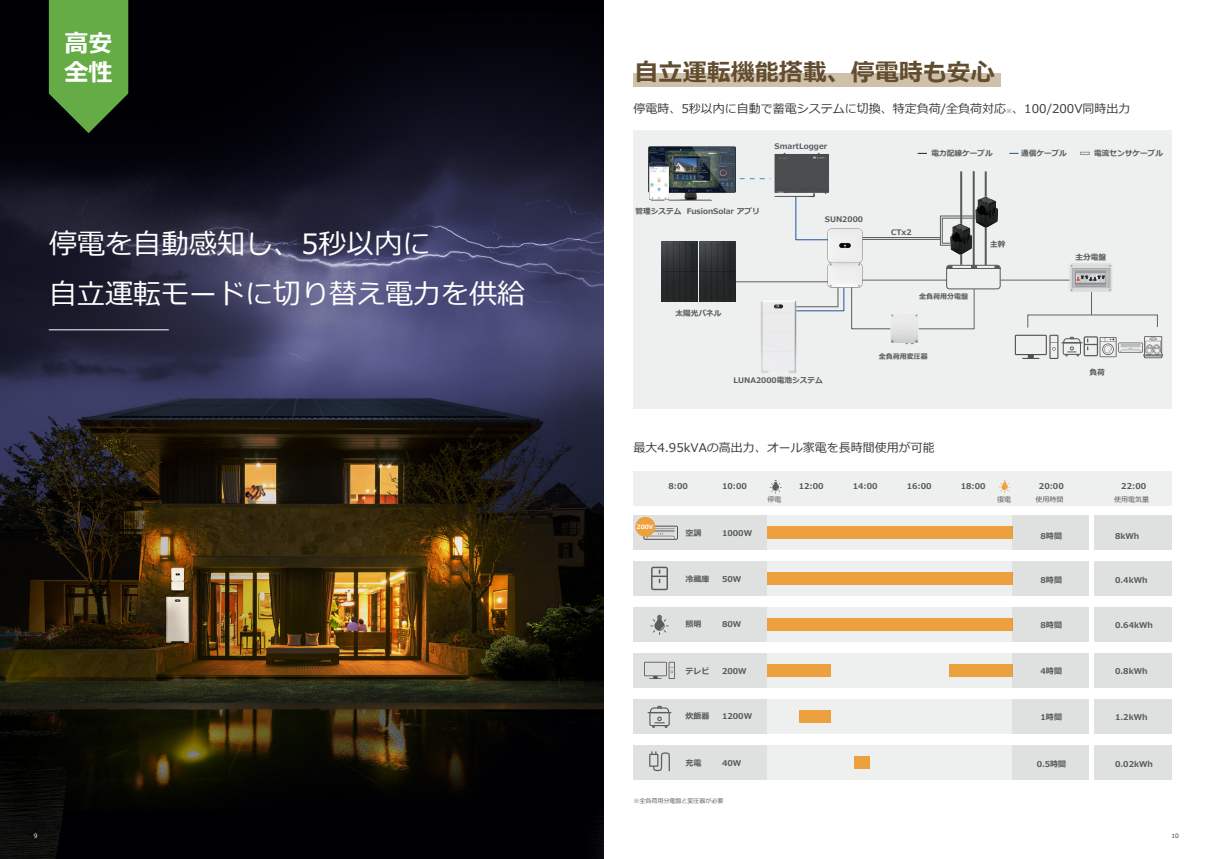
<style>
.page{position:relative;width:1208px;height:859px;background:#fff}
.page>*{position:absolute;margin:0;border:0;box-sizing:border-box;transform-origin:0 0}
.t1{font:28px/50.7px "Meiryo";color:#fff}
.t2{font:700 24px "Meiryo";color:#634d30}
.t3{font:700 24px/28.8px "Meiryo";color:#fff}
.t4{font:12px "Meiryo";color:#393b3b}
.t5{font:700 8px "Meiryo";color:#58595b}
.t6{font:700 7.7px "Meiryo";color:#58595b}
.t7{font:700 7px "Meiryo";color:#58595b}
.t8{font:italic 7px "Meiryo";color:#58595b}
.t9{font:italic 6px "Meiryo";color:#58595b}
.t10{font:700 6px "Meiryo";color:#fff}
.t11{font:6px "Meiryo";color:#3c3838}
.t12{font:6px "Meiryo";color:#fff}
.s1{font-style:italic;font-size:6px;color:#58595b}
</style>
<div class="page">
<div style="left:633px;top:131px;width:539px;height:278px;background:#eeefef"></div>
<div style="left:633px;top:471px;width:539px;height:35px;background:#eeefef"></div>
<img style="left:0;top:0;width:604px;height:859px">
<svg style="left:1080px;top:152px;width:9px;height:3px"></svg>
<hr style="left:862px;top:280px;width:84px;height:1px;background:#616365">
<hr style="left:1000px;top:280px;width:76px;height:1px;background:#616365">
<svg style="left:798px;top:290px;width:81px;height:40px"></svg>
<svg style="left:795px;top:198px;width:31px;height:43px"></svg>
<hr style="left:984px;top:227px;width:2px;height:38px;background:#58595b">
<hr style="left:972px;top:171px;width:2px;height:94px;background:#58595b">
<hr style="left:984px;top:171px;width:2px;height:35px;background:#58595b">
<hr style="left:960px;top:171px;width:2px;height:60px;background:#58595b">
<svg style="left:739px;top:178px;width:21px;height:1px"></svg>
<svg style="left:940px;top:215px;width:30px;height:31px"></svg>
<hr style="left:862px;top:239px;width:78px;height:1px;background:#5a5b5c">
<hr style="left:862px;top:237px;width:78px;height:1px;background:#5a5b5c">
<svg style="left:1014px;top:335px;width:149px;height:24px"></svg>
<hr style="left:735px;top:281px;width:93px;height:1px;background:#616365">
<img style="left:826px;top:228px;width:38px;height:62px">
<img style="left:761px;top:301px;width:37px;height:72px">
<img style="left:648px;top:146px;width:88px;height:54px">
<img style="left:945px;top:221px;width:30px;height:32px">
<img style="left:970px;top:195px;width:28px;height:36px">
<img style="left:760px;top:152px;width:69px;height:46px">
<div style="left:1069px;top:263px;width:43px;height:29px;background:#dbdbdb;border-radius:2px"></div>
<div style="left:633px;top:74px;width:367px;height:13px;background:#cec0a9"></div>
<hr style="left:49px;top:329px;width:120px;height:1px;background:#fff">
<svg style="left:49px;top:0;width:79px;height:133px;background:#56923c"></svg>
<svg style="left:917px;top:253px;width:83px;height:77px"></svg>
<img style="left:879px;top:312px;width:48px;height:33px">
<svg style="left:1026px;top:265px;width:132px;height:63px"></svg>
<img style="left:661px;top:242px;width:36px;height:60px">
<img style="left:699px;top:242px;width:36px;height:60px">
<img style="left:650px;top:162px;width:18px;height:38px">
<svg style="left:769px;top:480px;width:13px;height:14px"></svg>
<svg style="left:999px;top:480px;width:11px;height:13px"></svg>
<div style="left:633px;top:653px;width:456px;height:34px;background:#eeefef"></div>
<div style="left:767px;top:664px;width:63px;height:12px;background:#eca13e"></div>
<div style="left:949px;top:664px;width:63px;height:12px;background:#eca13e"></div>
<div style="left:1094px;top:653px;width:77px;height:34px;background:#dfe0e0"></div>
<div style="left:1012px;top:653px;width:77px;height:34px;background:#dfe0e0"></div>
<div style="left:633px;top:653px;width:134px;height:34px;background:#dfe0e0"></div>
<svg style="left:644px;top:662px;width:31px;height:17px"></svg>
<div style="left:633px;top:699px;width:456px;height:34px;background:#eeefef"></div>
<div style="left:799px;top:710px;width:31px;height:12px;background:#eca13e"></div>
<div style="left:1094px;top:699px;width:77px;height:34px;background:#dfe0e0"></div>
<div style="left:1012px;top:699px;width:77px;height:34px;background:#dfe0e0"></div>
<div style="left:633px;top:699px;width:134px;height:34px;background:#dfe0e0"></div>
<svg style="left:647px;top:706px;width:24px;height:22px"></svg>
<div style="left:633px;top:561px;width:456px;height:35px;background:#eeefef"></div>
<div style="left:767px;top:572px;width:245px;height:12px;background:#eca13e"></div>
<div style="left:1094px;top:561px;width:77px;height:35px;background:#dfe0e0"></div>
<div style="left:1012px;top:561px;width:77px;height:35px;background:#dfe0e0"></div>
<div style="left:633px;top:561px;width:134px;height:35px;background:#dfe0e0"></div>
<svg style="left:651px;top:567px;width:17px;height:23px"></svg>
<div style="left:633px;top:745px;width:456px;height:34px;background:#eeefef"></div>
<div style="left:854px;top:756px;width:15px;height:12px;background:#eca13e"></div>
<div style="left:1094px;top:745px;width:77px;height:34px;background:#dfe0e0"></div>
<div style="left:1012px;top:745px;width:77px;height:34px;background:#dfe0e0"></div>
<div style="left:633px;top:745px;width:134px;height:34px;background:#dfe0e0"></div>
<svg style="left:649px;top:751px;width:21px;height:20px"></svg>
<div style="left:633px;top:607px;width:456px;height:35px;background:#eeefef"></div>
<div style="left:767px;top:618px;width:245px;height:12px;background:#eca13e"></div>
<div style="left:1094px;top:607px;width:77px;height:35px;background:#dfe0e0"></div>
<div style="left:1012px;top:607px;width:77px;height:35px;background:#dfe0e0"></div>
<div style="left:633px;top:607px;width:134px;height:35px;background:#dfe0e0"></div>
<svg style="left:650px;top:615px;width:18px;height:20px"></svg>
<div style="left:633px;top:515px;width:456px;height:35px;background:#eeefef"></div>
<div style="left:767px;top:527px;width:245px;height:12px;background:#eca13e"></div>
<div style="left:1094px;top:515px;width:77px;height:35px;background:#dfe0e0"></div>
<div style="left:1012px;top:515px;width:77px;height:35px;background:#dfe0e0"></div>
<div style="left:633px;top:515px;width:134px;height:35px;background:#dfe0e0"></div>
<svg style="left:643px;top:526px;width:35px;height:14px"></svg>
<div style="left:635px;top:517px;width:20px;height:20px;background:#eca13e;border-radius:50%"></div>
<h2 class="t3" style="left:65px;top:30px;width:49px">高安全性</h2>
<h1 class="t1" style="left:49px;top:220px;width:478px">停電を自動感知し、5秒以内に<br>自立運転モードに切り替え電力を供給</h1>
<h2 class="t2" style="left:634px;top:55px;width:361px">自立運転機能搭載、停電時も安心</h2>
<h3 class="t4" style="left:633px;top:100px;width:499px">停電時、5秒以内に自動で蓄電システムに切換、特定負荷/全負荷対応<span class="s1">※</span>、100/200V同時出力</h3>
<p class="t6" style="left:774px;top:141px;width:54px">SmartLogger</p>
<p class="t6" style="left:931px;top:148px;width:63px">電力配線ケーブル</p>
<p class="t6" style="left:1021px;top:148px;width:47px">通信ケーブル</p>
<p class="t6" style="left:1094px;top:148px;width:70px">電流センサケーブル</p>
<p class="t6" style="left:635px;top:206px;width:126px">管理システム FusionSolar アプリ</p>
<p class="t6" style="left:825px;top:214px;width:40px">SUN2000</p>
<p class="t6" style="left:891px;top:227px;width:22px">CTx2</p>
<p class="t6" style="left:675px;top:308px;width:47px">太陽光パネル</p>
<p class="t6" style="left:733px;top:375px;width:91px">LUNA2000電池システム</p>
<p class="t7" style="left:919px;top:292px;width:50px">全負荷用分電盤</p>
<p class="t7" style="left:878px;top:352px;width:50px">全負荷用変圧器</p>
<p class="t6" style="left:990px;top:239px;width:17px">主幹</p>
<p class="t6" style="left:1075px;top:251px;width:32px">主分電盤</p>
<p class="t6" style="left:1089px;top:366px;width:17px">負荷</p>
<h3 class="t4" style="left:633px;top:439px;width:303px">最大4.95kVAの高出力、オール家電を長時間使用が可能</h3>
<p class="t10" style="left:636px;top:522px;width:18px">200V</p>
<p class="t5" style="left:668px;top:481px;width:21px">8:00</p>
<p class="t5" style="left:722px;top:481px;width:26px">10:00</p>
<p class="t5" style="left:798px;top:481px;width:26px">12:00</p>
<p class="t5" style="left:852px;top:481px;width:26px">14:00</p>
<p class="t5" style="left:906px;top:481px;width:26px">16:00</p>
<p class="t5" style="left:960px;top:481px;width:26px">18:00</p>
<p class="t5" style="left:1039px;top:481px;width:26px">20:00</p>
<p class="t5" style="left:1121px;top:481px;width:26px">22:00</p>
<p class="t8" style="left:767px;top:494px;width:15px">停電</p>
<p class="t8" style="left:997px;top:494px;width:15px">復電</p>
<p class="t8" style="left:1035px;top:494px;width:29px">使用時間</p>
<p class="t8" style="left:1114px;top:494px;width:36px">使用電気量</p>
<p class="t5" style="left:685px;top:527px;width:17px">空調</p>
<p class="t5" style="left:722px;top:527px;width:32px">1000W</p>
<p class="t5" style="left:1040px;top:530px;width:23px">8時間</p>
<p class="t5" style="left:1115px;top:530px;width:26px">8kWh</p>
<p class="t5" style="left:685px;top:573px;width:25px">冷蔵庫</p>
<p class="t5" style="left:722px;top:573px;width:21px">50W</p>
<p class="t5" style="left:1040px;top:574px;width:23px">8時間</p>
<p class="t5" style="left:1115px;top:574px;width:34px">0.4kWh</p>
<p class="t5" style="left:685px;top:619px;width:17px">照明</p>
<p class="t5" style="left:722px;top:619px;width:21px">80W</p>
<p class="t5" style="left:1040px;top:619px;width:23px">8時間</p>
<p class="t5" style="left:1115px;top:619px;width:39px">0.64kWh</p>
<p class="t5" style="left:685px;top:666px;width:25px">テレビ</p>
<p class="t5" style="left:722px;top:666px;width:26px">200W</p>
<p class="t5" style="left:1040px;top:666px;width:23px">4時間</p>
<p class="t5" style="left:1115px;top:666px;width:34px">0.8kWh</p>
<p class="t5" style="left:685px;top:711px;width:25px">炊飯器</p>
<p class="t5" style="left:722px;top:711px;width:32px">1200W</p>
<p class="t5" style="left:1040px;top:712px;width:23px">1時間</p>
<p class="t5" style="left:1115px;top:712px;width:34px">1.2kWh</p>
<p class="t5" style="left:685px;top:757px;width:17px">充電</p>
<p class="t5" style="left:722px;top:757px;width:21px">40W</p>
<p class="t5" style="left:1036px;top:759px;width:31px">0.5時間</p>
<p class="t5" style="left:1115px;top:759px;width:39px">0.02kWh</p>
<p class="t9" style="left:633px;top:797px;width:91px">※全負荷用分電盤と変圧器が必要</p>
<p class="t12" style="left:34px;top:832px;width:5px">9</p>
<p class="t11" style="left:1171px;top:832px;width:9px">10</p>
</div>
